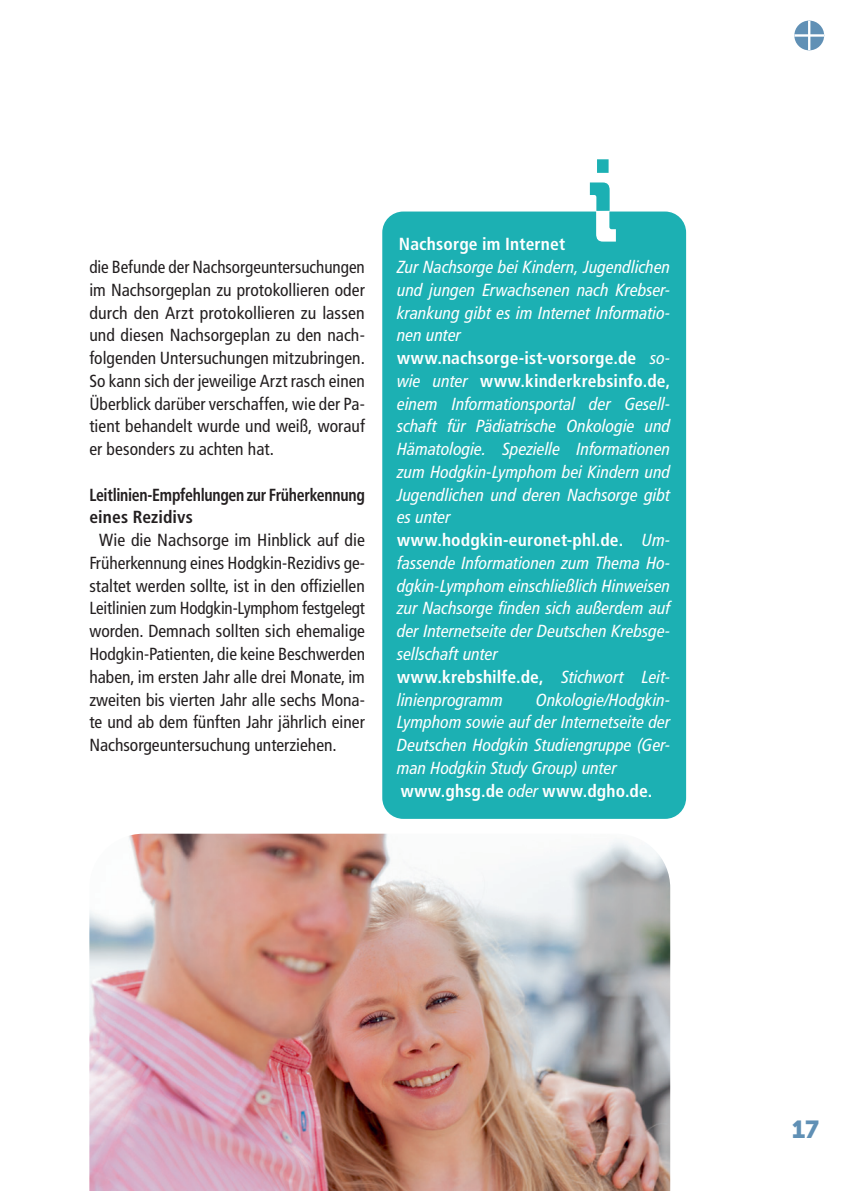
<style>
.page{position:relative;width:844px;height:1191px;background:#fff}
.page>*{position:absolute;margin:0;border:0;box-sizing:border-box;transform-origin:0 0}
.t1{font:24.5px "Museo Sans 900";color:#6090b5}
.t2{font:italic condensed 17.5px/22.8px "Frutiger LT Pro";color:#fff;text-align:justify}
.Brot{font:condensed 17.5px/22.8px "Frutiger LT Pro";color:#231f20;text-align:justify}
.Brot-2{font:700 condensed 17.5px/22.8px "Frutiger LT Pro";letter-spacing:-.015em;color:#231f20;scale:.9 1}
.t3{font:700 condensed 17.5px "Frutiger LT Pro";letter-spacing:.01em;color:#fff}
.s1{font-weight:700;font-style:normal}
.s2{font-weight:400;font-style:italic}
</style>
<div class="page">
<div style="left:794px;top:21px;width:29px;height:29px;background:#6090b5;border-radius:50%"></div>
<hr style="left:794px;top:34px;width:29px;height:3px;background:#fff">
<hr style="left:807px;top:21px;width:3px;height:29px;background:#fff">
<img style="left:89px;top:833px;width:581px;height:358px">
<div style="left:382px;top:211px;width:304px;height:608px;background:#1cb0b3;border-radius:21px"></div>
<svg style="left:589px;top:159px;width:26px;height:83px"></svg>
<p class="Brot" style="left:89px;top:256px;width:277px">die Befunde der Nachsorgeuntersuchungen im Nachsorgeplan zu protokollieren oder durch den Arzt protokollieren zu lassen und diesen Nachsorgeplan zu den nach&shy;folgenden Untersuchungen mitzubringen.<br>So kann sich der jeweilige Arzt rasch einen Überblick darüber verschaffen, wie der Pa&shy;tient behandelt wurde und weiß, worauf er besonders zu achten hat.</p>
<p class="Brot-2" style="left:89px;top:483px;width:307px">Leitlinien-Empfehlungen zur Früherkennung eines Rezidivs</p>
<p class="Brot" style="left:89px;top:529px;width:277px;text-indent:10px">Wie die Nachsorge im Hinblick auf die Früherkennung eines Hodgkin-Rezidivs ge&shy;staltet werden sollte, ist in den offiziellen Leitlinien zum Hodgkin-Lymphom festgelegt worden. Demnach sollten sich ehemalige Hodgkin-Patienten, die keine Beschwerden haben, im ersten Jahr alle drei Monate, im zweiten bis vierten Jahr alle sechs Mona&shy;te und ab dem fünften Jahr jährlich einer Nachsorgeuntersuchung unterziehen.</p>
<p class="t3" style="left:399px;top:234px;width:168px">Nachsorge im Internet</p>
<p class="t2" style="left:397px;top:256px;width:275px">Zur Nachsorge bei Kindern, Jugendlichen und jungen Erwachsenen nach Krebser&shy;krankung gibt es im Internet Informatio&shy;nen unter</p>
<p class="t2" style="left:397px;top:347px;width:275px"><span class="s1">www.nachsorge-ist-vorsorge.de</span> so&shy;wie unter <span class="s1">www.kinderkrebsinfo.de, </span>einem Informationsportal der Gesell&shy;schaft für Pädiatrische Onkologie und Hämatologie. Spezielle Informationen zum Hodgkin-Lymphom bei Kindern und Jugendlichen und deren Nachsorge gibt es unter</p>
<p class="t2" style="left:397px;top:529px;width:275px"><span class="s1">www.hodgkin-euronet-phl.de.</span> Um&shy;fassende Informationen zum Thema Ho&shy;dgkin-Lymphom einschließlich Hinweisen zur Nachsorge finden sich außerdem auf der Internetseite der Deutschen Krebsge&shy;sellschaft unter</p>
<p class="t2" style="left:397px;top:665px;width:275px"><span class="s1">www.krebshilfe.de,</span> Stichwort Leit&shy;linienprogramm</p>
<p class="t2" style="left:397px;top:688px;width:275px;text-indent:139px">Onkologie/Hodgkin-Lymphom sowie auf der Internetseite der Deutschen Hodgkin Studiengruppe (Ger&shy;man Hodgkin Study Group) unter</p>
<p class="t3" style="left:400px;top:780px;width:253px">www.ghsg.de <span class="s2">oder</span> www.dgho.de.</p>
<h1 class="t1" style="left:791px;top:1115px;width:29px">17</h1>
</div>
